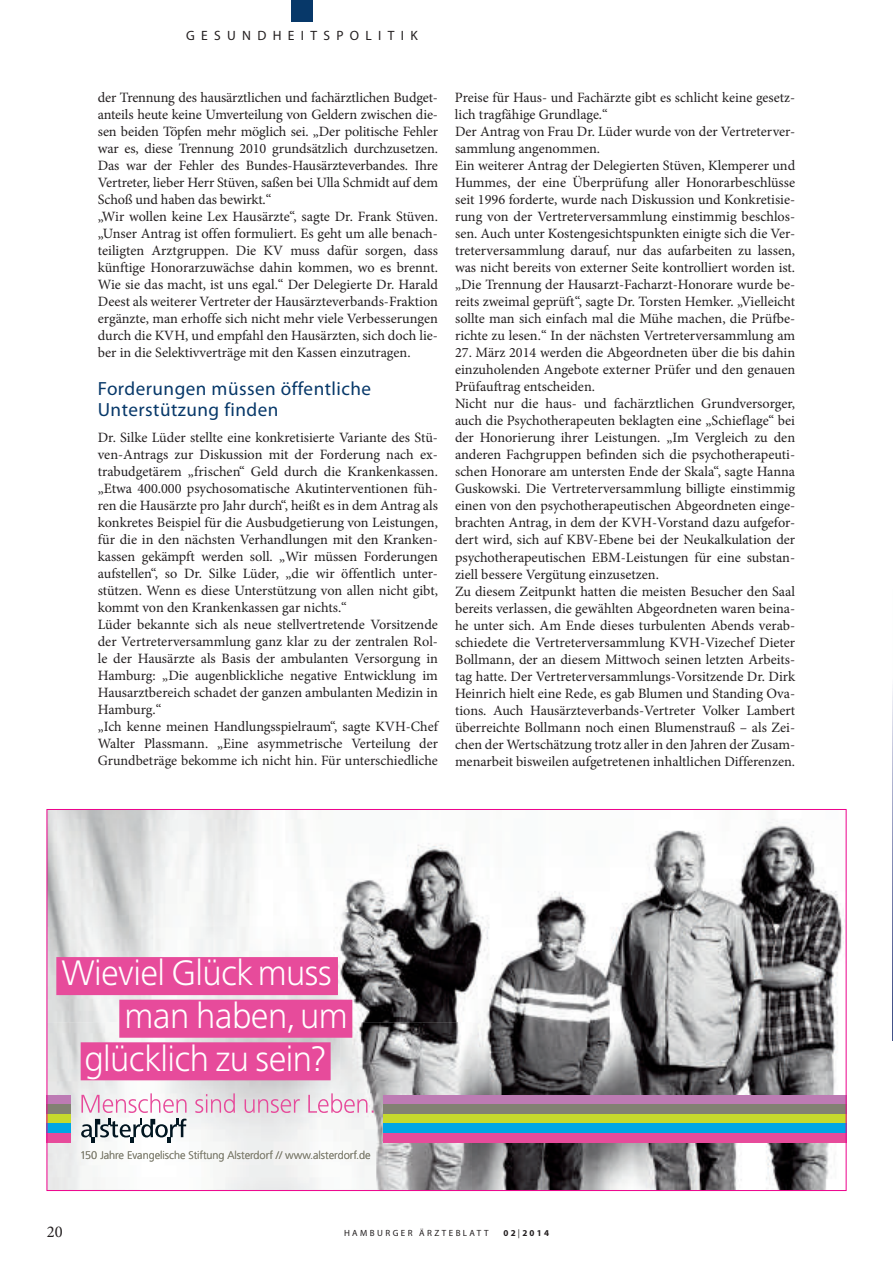
<style>
.page{position:relative;width:893px;height:1263px;background:#fff}
.page>*{position:absolute;margin:0;border:0;box-sizing:border-box;transform-origin:0 0}
.t1{font:300 36.75px "Frutiger Next LT";letter-spacing:-.015em;color:#fff}
.t2{font:19.2px/20.2px "Myriad Pro Regular OV TJNKFA";letter-spacing:.025em;color:#073869}
.t3{font:16.5px "Minion Pro";color:#231f20}
.t4{font:14.25px/17px "Minion Pro";color:#231f20}
.t5{font:13.5px "Myriad Pro Regular OV TJNKFA";letter-spacing:.47em;color:#231f20}
.t6{font:300 11.4px "Frutiger Next LT";color:#828173}
.t7{font:9px "Myriad Pro Regular OV TJNKFA";letter-spacing:.27em;color:#231f20}
.t8{font:9px "Myriad Pro Bold OV RJNKFA";letter-spacing:.25em;color:#231f20}
.s1{color:#e74b9b}
.s2{font-family:"Myriad Pro Regular OV TJNKFA"}
</style>
<div class="page">
<div style="left:291px;top:0;width:22px;height:21px;background:#073869"></div>
<img style="left:49px;top:811px;width:795px;height:378px">
<img style="left:49px;top:1022px;width:423px;height:167px">
<img style="left:81px;top:1150px;width:289px;height:11px">
<svg style="left:81px;top:1093px;width:293px;height:20px"></svg>
<div style="left:47px;top:1095px;width:24px;height:10px;background:#bd7bb4"></div>
<div style="left:47px;top:1104px;width:24px;height:11px;background:#828173"></div>
<div style="left:47px;top:1114px;width:24px;height:10px;background:#c6d92d"></div>
<div style="left:47px;top:1123px;width:24px;height:11px;background:#00a6e4"></div>
<div style="left:47px;top:1133px;width:24px;height:9px;background:#e74b9b"></div>
<div style="left:384px;top:1095px;width:462px;height:10px;background:#bd7bb4"></div>
<div style="left:384px;top:1104px;width:462px;height:11px;background:#828173"></div>
<div style="left:384px;top:1114px;width:462px;height:10px;background:#c6d92d"></div>
<div style="left:384px;top:1123px;width:462px;height:11px;background:#00a6e4"></div>
<div style="left:384px;top:1133px;width:462px;height:9px;background:#e74b9b"></div>
<svg style="left:92px;top:1137px;width:3px;height:6px"></svg>
<svg style="left:131px;top:1137px;width:2px;height:6px"></svg>
<svg style="left:168px;top:1137px;width:2px;height:6px"></svg>
<img style="left:81px;top:1118px;width:106px;height:19px">
<div style="left:56px;top:957px;width:282px;height:38px;background:#e74b9b"></div>
<div style="left:119px;top:1000px;width:233px;height:38px;background:#e74b9b"></div>
<div style="left:81px;top:1042px;width:250px;height:38px;background:#e74b9b"></div>
<p class="t5" style="left:186px;top:27px;width:233px">geSuNDHeItSPOlItIK</p>
<p class="t4" style="left:98px;top:89px;width:342px">der Trennung des hausärztlichen und fachärztlichen Budget&shy;anteils heute keine Umverteilung von Geldern zwischen die&shy;sen beiden Töpfen mehr möglich sei. „Der politische Fehler war es, diese Trennung 2010 grundsätzlich durchzusetzen.<br>Das war der Fehler des Bundes-Hausärzteverbandes. Ihre Vertreter, lieber Herr Stüven, saßen bei Ulla Schmidt auf dem Schoß und haben das bewirkt.“<br>„Wir wollen keine Lex Hausärzte“, sagte Dr. Frank Stüven. „Unser Antrag ist offen formuliert. Es geht um alle benach&shy;teiligten Arztgruppen. Die KV muss dafür sorgen, dass künftige Honorarzuwächse dahin kommen, wo es brennt.<br>Wie sie das macht, ist uns egal.“ Der Delegierte Dr. Harald Deest als weiterer Vertreter der Hausärzteverbands-Fraktion ergänzte, man erhoffe sich nicht mehr viele Verbesserungen durch die KVH, und empfahl den Hausärzten, sich doch lie&shy;ber in die Selektivverträge mit den Kassen einzutragen.</p>
<h2 class="t2" style="left:98px;top:379px;width:275px">Forderungen müssen öffentliche unterstützung finden</h2>
<p class="t4" style="left:98px;top:429px;width:342px">Dr. Silke Lüder stellte eine konkretisierte Variante des Stü&shy;ven-Antrags zur Diskussion mit der Forderung nach ex&shy;trabudgetärem „frischen“ Geld durch die Krankenkassen. „Etwa 400.000 psychosomatische Akutinterventionen füh&shy;ren die Hausärzte pro Jahr durch“, heißt es in dem Antrag als konkretes Beispiel für die Ausbudgetierung von Leistungen, für die in den nächsten Verhandlungen mit den Kranken&shy;kassen gekämpft werden soll. „Wir müssen Forderungen aufstellen“, so Dr. Silke Lüder, „die wir öffentlich unter&shy;stützen. Wenn es diese Unterstützung von allen nicht gibt, kommt von den Krankenkassen gar nichts.“<br>Lüder bekannte sich als neue stellvertretende Vorsitzende der Vertreterversammlung ganz klar zu der zentralen Rol&shy;le der Hausärzte als Basis der ambulanten Versorgung in Hamburg: „Die augenblickliche negative Entwicklung im Hausarztbereich schadet der ganzen ambulanten Medizin in Hamburg.“<br>„Ich kenne meinen Handlungsspielraum“, sagte KVH-Chef Walter Plassmann. „Eine asymmetrische Verteilung der Grundbeträge bekomme ich nicht hin. Für unterschiedliche</p>
<p class="t4" style="left:455px;top:89px;width:342px">Preise für Haus- und Fachärzte gibt es schlicht keine gesetz&shy;lich tragfähige Grundlage.“<br>Der Antrag von Frau Dr. Lüder wurde von der Vertreterver&shy;sammlung angenommen.<br>Ein weiterer Antrag der Delegierten Stüven, Klemperer und Hummes, der eine Überprüfung aller Honorarbeschlüsse seit 1996 forderte, wurde nach Diskussion und Konkretisie&shy;rung von der Vertreterversammlung einstimmig beschlos&shy;sen. Auch unter Kostengesichtspunkten einigte sich die Ver&shy;treterversammlung darauf, nur das aufarbeiten zu lassen, was nicht bereits von externer Seite kontrolliert worden ist. „Die Trennung der Hausarzt-Facharzt-Honorare wurde be&shy;reits zweimal geprüft“, sagte Dr. Torsten Hemker. „Vielleicht sollte man sich einfach mal die Mühe machen, die Prüfbe&shy;richte zu lesen.“ In der nächsten Vertreterversammlung am</p>
<p class="t4" style="left:455px;top:344px;width:342px">27. März 2014 werden die Abgeordneten über die bis dahin einzuholenden Angebote externer Prüfer und den genauen Prüfauftrag entscheiden.<br>Nicht nur die haus- und fachärztlichen Grundversorger, auch die Psychotherapeuten beklagten eine „Schieflage“ bei der Honorierung ihrer Leistungen. „Im Vergleich zu den anderen Fachgruppen befinden sich die psychotherapeuti&shy;schen Honorare am untersten Ende der Skala“, sagte Hanna Guskowski. Die Vertreterversammlung billigte einstimmig einen von den psychotherapeutischen Abgeordneten einge&shy;brachten Antrag, in dem der KVH-Vorstand dazu aufgefor&shy;dert wird, sich auf KBV-Ebene bei der Neukalkulation der psychotherapeutischen EBM-Leistungen für eine substan&shy;ziell bessere Vergütung einzusetzen.<br>Zu diesem Zeitpunkt hatten die meisten Besucher den Saal bereits verlassen, die gewählten Abgeordneten waren beina&shy;he unter sich. Am Ende dieses turbulenten Abends verab&shy;schiedete die Vertreterversammlung KVH-Vizechef Dieter Bollmann, der an diesem Mittwoch seinen letzten Arbeits&shy;tag hatte. Der Vertreterversammlungs-Vorsitzende Dr. Dirk Heinrich hielt eine Rede, es gab Blumen und Standing Ova&shy;tions. Auch Hausärzteverbands-Vertreter Volker Lambert überreichte Bollmann noch einen Blumenstrauß – als Zei&shy;chen der Wertschätzung trotz aller in den Jahren der Zusam&shy;menarbeit bisweilen aufgetretenen inhaltlichen Differenzen.</p>
<h1 class="t1" style="left:61px;top:951px;width:272px">Wieviel Glück muss</h1>
<h1 class="t1" style="left:124px;top:994px;width:229px">man haben, um<span class="s1">.</span></h1>
<h1 class="t1" style="left:84px;top:1036px;width:243px">glücklich zu sein?</h1>
<p class="t6" style="left:119px;top:1148px;width:68px">e Evangelische</p>
<p class="t6" style="left:194px;top:1148px;width:146px">tiftung Alsterdorf // www.alster</p>
<p class="t3" style="left:47px;top:1221px;width:17px">20</p>
<p class="t7" style="left:344px;top:1227px;width:146px">Hamburger Ärzteblatt</p>
<p class="t8" style="left:503px;top:1227px;width:47px">02<span class="s2">|</span>2014</p>
</div>
